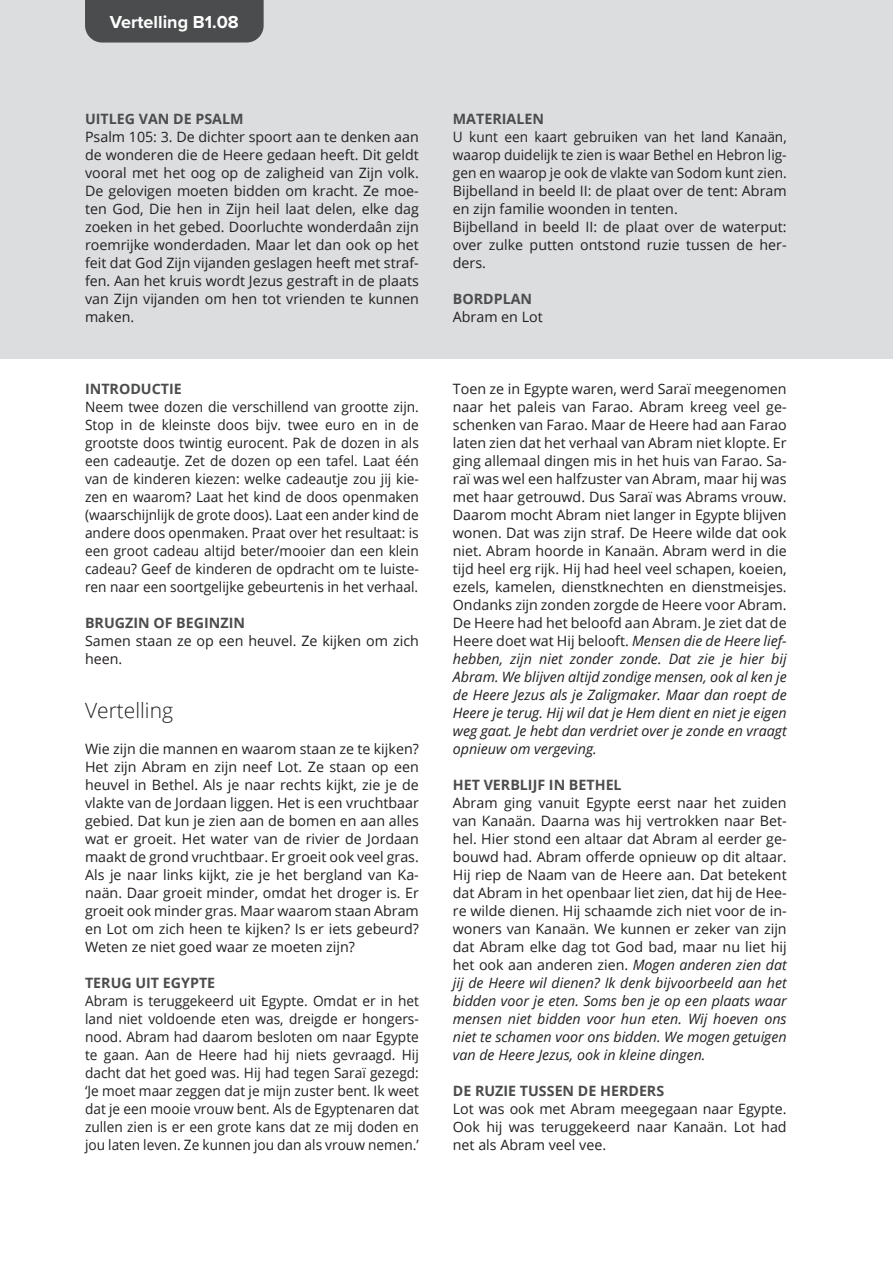
<style>
.page{position:relative;width:893px;height:1263px;background:#fff}
.page>*{position:absolute;margin:0;border:0;box-sizing:border-box;transform-origin:0 0}
.Subkop{font:300 21px "Open Sans";color:#231f20}
.t1{font:700 18px "Proxima Nova";color:#fff}
.Body{font:14.25px/18px "Open Sans";color:#231f20;text-align:justify}
.Body-2{font:14.25px/18px "Open Sans";color:#231f20;text-align:justify;scale:.96 1}
.Tussenkop{font:700 14.25px "Open Sans";color:#4b4c4d}
.s1{font-style:italic}
</style>
<div class="page">
<div style="left:0;top:0;width:893px;height:358px;background:#dcdddf"></div>
<div style="left:85px;top:0;width:179px;height:43px;background:#4b4c4d"></div>
<p class="t1" style="left:110px;top:9px;width:130px">Vertelling B1.08</p>
<p class="Tussenkop" style="left:85px;top:109px;width:160px">UITLEG VAN DE PSALM</p>
<p class="Body" style="left:85px;top:128px;width:335px">Psalm 105: 3. De dichter spoort aan te denken aan de wonderen die de Heere gedaan heeft. Dit geldt vooral met het oog op de zaligheid van Zijn volk.<br>De gelovigen moeten bidden om kracht. Ze moe&shy;ten God, Die hen in Zijn heil laat delen, elke dag zoeken in het gebed. Doorluchte wonderdaân zijn roemrijke wonderdaden. Maar let dan ook op het feit dat God Zijn vijanden geslagen heeft met straf&shy;fen. Aan het kruis wordt Jezus gestraft in de plaats van Zijn vijanden om hen tot vrienden te kunnen maken.</p>
<p class="Tussenkop" style="left:85px;top:379px;width:98px">INTRODUCTIE</p>
<p class="Body-2" style="left:85px;top:398px;width:349px">Neem twee dozen die verschillend van grootte zijn.<br>Stop in de kleinste doos bijv. twee euro en in de grootste doos twintig eurocent. Pak de dozen in als een cadeautje. Zet de dozen op een tafel. Laat één van de kinderen kiezen: welke cadeautje zou jij kie&shy;zen en waarom? Laat het kind de doos openmaken (waarschijnlijk de grote doos). Laat een ander kind de andere doos openmaken. Praat over het resultaat: is een groot cadeau altijd beter/mooier dan een klein cadeau? Geef de kinderen de opdracht om te luiste&shy;ren naar een soortgelijke gebeurtenis in het verhaal.</p>
<p class="Tussenkop" style="left:85px;top:613px;width:161px">BRUGZIN OF BEGINZIN</p>
<p class="Body" style="left:85px;top:632px;width:335px">Samen staan ze op een heuvel. Ze kijken om zich heen.</p>
<p class="Subkop" style="left:85px;top:696px;width:89px">Vertelling</p>
<p class="Body" style="left:85px;top:740px;width:335px">Wie zijn die mannen en waarom staan ze te kijken?<br>Het zijn Abram en zijn neef Lot. Ze staan op een heuvel in Bethel. Als je naar rechts kijkt, zie je de vlakte van de Jordaan liggen. Het is een vruchtbaar gebied. Dat kun je zien aan de bomen en aan alles wat er groeit. Het water van de rivier de Jordaan maakt de grond vruchtbaar. Er groeit ook veel gras.<br>Als je naar links kijkt, zie je het bergland van Ka&shy;naän. Daar groeit minder, omdat het droger is. Er groeit ook minder gras. Maar waarom staan Abram en Lot om zich heen te kijken? Is er iets gebeurd?<br>Weten ze niet goed waar ze moeten zijn?</p>
<p class="Tussenkop" style="left:85px;top:973px;width:132px">TERUG UIT EGYPTE</p>
<p class="Body-2" style="left:85px;top:992px;width:349px">Abram is teruggekeerd uit Egypte. Omdat er in het land niet voldoende eten was, dreigde er hongers&shy;nood. Abram had daarom besloten om naar Egypte te gaan. Aan de Heere had hij niets gevraagd. Hij dacht dat het goed was. Hij had tegen Saraï gezegd: ‘Je moet maar zeggen dat je mijn zuster bent. Ik weet dat je een mooie vrouw bent. Als de Egyptenaren dat zullen zien is er een grote kans dat ze mij doden en jou laten leven. Ze kunnen jou dan als vrouw nemen.’</p>
<p class="Tussenkop" style="left:453px;top:109px;width:93px">MATERIALEN</p>
<p class="Body-2" style="left:453px;top:128px;width:349px">U kunt een kaart gebruiken van het land Kanaän, waarop duidelijk te zien is waar Bethel en Hebron lig&shy;gen en waarop je ook de vlakte van Sodom kunt zien.</p>
<p class="Body" style="left:453px;top:182px;width:335px">Bijbelland in beeld II: de plaat over de tent: Abram en zijn familie woonden in tenten.</p>
<p class="Body" style="left:453px;top:218px;width:335px">Bijbelland in beeld II: de plaat over de waterput: over zulke putten ontstond ruzie tussen de her&shy;ders.</p>
<p class="Tussenkop" style="left:453px;top:289px;width:81px">BORDPLAN</p>
<p class="Body" style="left:453px;top:308px;width:91px">Abram en Lot</p>
<p class="Body" style="left:453px;top:380px;width:335px">Toen ze in Egypte waren, werd Saraï meegenomen naar het paleis van Farao. Abram kreeg veel ge&shy;schenken van Farao. Maar de Heere had aan Farao laten zien dat het verhaal van Abram niet klopte. Er ging allemaal dingen mis in het huis van Farao. Sa&shy;raï was wel een halfzuster van Abram, maar hij was met haar getrouwd. Dus Saraï was Abrams vrouw.<br>Daarom mocht Abram niet langer in Egypte blijven wonen. Dat was zijn straf. De Heere wilde dat ook niet. Abram hoorde in Kanaän. Abram werd in die tijd heel erg rijk. Hij had heel veel schapen, koeien, ezels, kamelen, dienstknechten en dienstmeisjes.<br>Ondanks zijn zonden zorgde de Heere voor Abram.<br>De Heere had het beloofd aan Abram. Je ziet dat de Heere doet wat Hij belooft. <span class="s1">Mensen die de Heere lief&shy;hebben, zijn niet zonder zonde. Dat zie je hier bij Abram. We blijven altijd zondige mensen, ook al ken je de Heere Jezus als je Zaligmaker. Maar dan roept de Heere je terug. Hij wil dat je Hem dient en niet je eigen weg gaat. Je hebt dan verdriet over je zonde en vraagt opnieuw om vergeving.</span></p>
<p class="Tussenkop" style="left:453px;top:775px;width:170px">HET VERBLIJF IN BETHEL</p>
<p class="Body" style="left:453px;top:794px;width:335px">Abram ging vanuit Egypte eerst naar het zuiden van Kanaän. Daarna was hij vertrokken naar Bet&shy;hel. Hier stond een altaar dat Abram al eerder ge&shy;bouwd had. Abram offerde opnieuw op dit altaar.<br>Hij riep de Naam van de Heere aan. Dat betekent dat Abram in het openbaar liet zien, dat hij de Hee&shy;re wilde dienen. Hij schaamde zich niet voor de in&shy;woners van Kanaän. We kunnen er zeker van zijn dat Abram elke dag tot God bad, maar nu liet hij het ook aan anderen zien. <span class="s1">Mogen anderen zien dat jij de Heere wil dienen? Ik denk bijvoorbeeld aan het bidden voor je eten. Soms ben je op een plaats waar mensen niet bidden voor hun eten. Wij hoeven ons niet te schamen voor ons bidden. We mogen getuigen van de Heere Jezus, ook in kleine dingen.</span></p>
<p class="Tussenkop" style="left:453px;top:1081px;width:213px">DE RUZIE TUSSEN DE HERDERS</p>
<p class="Body" style="left:453px;top:1100px;width:335px">Lot was ook met Abram meegegaan naar Egypte.<br>Ook hij was teruggekeerd naar Kanaän. Lot had net als Abram veel vee.</p>
</div>
